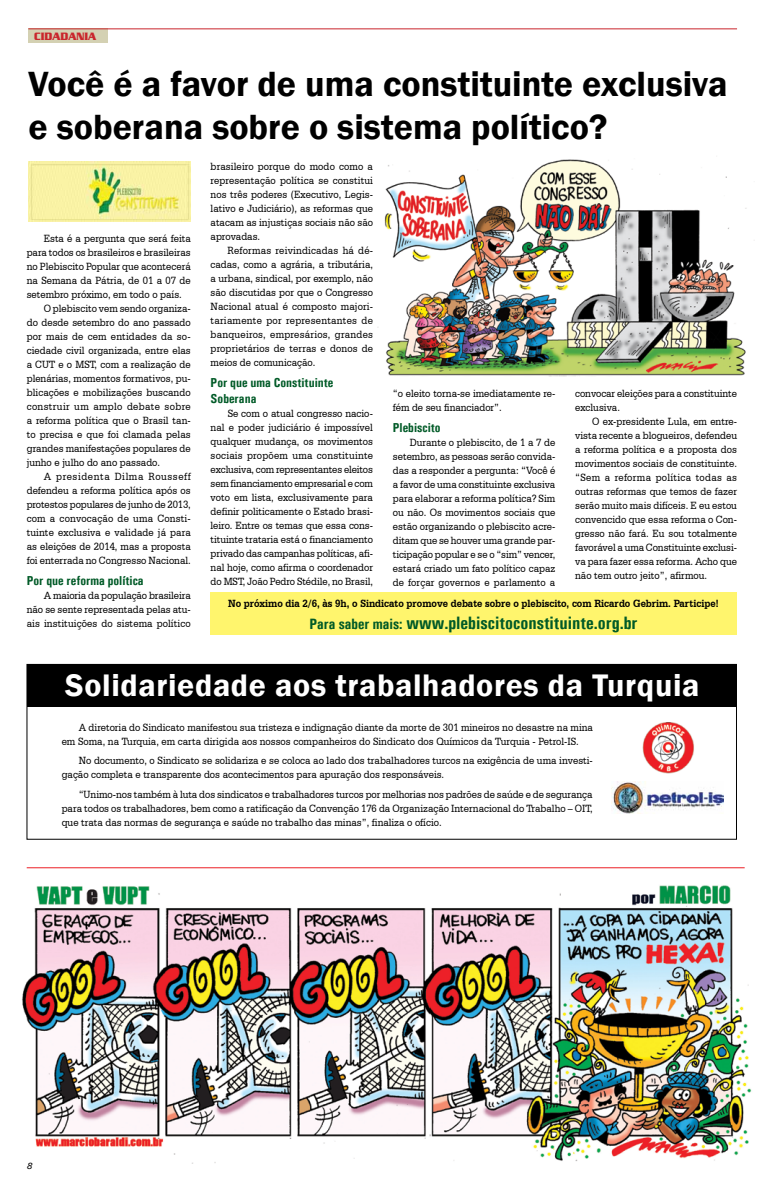
<style>
.page{position:relative;width:766px;height:1191px;background:#fff}
.page>*{position:absolute;margin:0;border:0;box-sizing:border-box;transform-origin:0 0}
.t1{font:600 36px/43.2px "Franklin Gothic";color:#000}
.t2{font:600 32px "Franklin Gothic";letter-spacing:.02em;color:#fff}
.t3{font:700 condensed 18px "Univers";color:#005a27}
.t4{font:700 condensed 13px/15.6px "Univers";color:#005a27}
.t5{font:11px/14px "Serifa BT";color:#000;text-align:justify;scale:.9 1}
.t6{font:700 11px "Serifa BT";color:#000;scale:.9 1}
.t7{font:11px "Serifa BT";letter-spacing:.03em;color:#000;scale:.9 1}
.t8{font:11px "Serifa BT";letter-spacing:.06em;color:#000;scale:.9 1}
.t9{font:700 11px "Serpentine D";color:#c9252c;scale:.9 1}
.t10{font:italic 500 9px "Univers";color:#000}
.s1{font-size:15px}
</style>
<div class="page">
<div style="left:27px;top:664px;width:709px;height:43px;background:#000"></div>
<hr style="left:27px;top:867px;width:717px;height:1px;background:#ed1d24">
<div style="left:28px;top:29px;width:80px;height:14px;background:#d4d1b3"></div>
<hr style="left:28px;top:28px;width:708px;height:1px;background:#c9252c">
<div style="left:210px;top:592px;width:526px;height:43px;background:#fff56d"></div>
<img style="left:29px;top:162px;width:162px;height:59px">
<img style="left:377px;top:159px;width:370px;height:218px">
<img style="left:22px;top:885px;width:730px;height:278px">
<img style="left:611px;top:781px;width:112px;height:33px">
<img style="left:642px;top:722px;width:52px;height:52px">
<div style="left:26px;top:664px;width:710px;height:175px;border:1px solid #000"></div>
<p class="t9" style="left:34px;top:30px;width:71px">CI DADANIA</p>
<h1 class="t1" style="left:28px;top:63px;width:700px">Você é a favor de uma constituinte exclusiva e soberana sobre o sistema político?</h1>
<p class="t5" style="left:210px;top:159px;width:182px">brasileiro porque do modo como a representação política se constitui nos três poderes (Executivo, Legis&shy;lativo e Judiciário), as reformas que atacam as injustiças sociais não são aprovadas.</p>
<p class="t5" style="left:210px;top:243px;width:182px;text-indent:17px">Reformas reivindicadas há dé&shy;cadas, como a agrária, a tributária, a urbana, sindical, por exemplo, não são discutidas por que o Congresso Nacional atual é composto majori&shy;tariamente por representantes de banqueiros, empresários, grandes proprietários de terras e donos de meios de comunicação.</p>
<p class="t4" style="left:210px;top:375px;width:124px">Por que uma Constituinte<br>Soberana</p>
<p class="t5" style="left:210px;top:406px;width:182px;text-indent:17px">Se com o atual congresso nacio&shy;nal e poder judiciário é impossível qualquer mudança, os movimentos sociais propõem uma constituinte exclusiva, com representantes eleitos sem financiamento empresarial e com voto em lista, exclusivamente para definir politicamente o Estado brasi&shy;leiro. Entre os temas que essa cons&shy;tituinte trataria está o financiamento privado das campanhas políticas, afi&shy;nal hoje, como afirma o coordenador do MST, João Pedro Stédile, no Brasil,</p>
<h3 class="t3" style="left:309px;top:612px;width:329px"><span class="s1">Para saber mais:</span> www.plebiscitoconstituinte.org.br</h3>
<p class="t5" style="left:44px;top:231px;width:165px">Esta é a pergunta que será feita</p>
<p class="t5" style="left:27px;top:245px;width:184px">para todos os brasileiros e brasileiras</p>
<p class="t5" style="left:27px;top:259px;width:184px">no Plebiscito Popular que acontecerá</p>
<p class="t5" style="left:27px;top:273px;width:184px">na Semana da Pátria, de 01 a 07 de</p>
<p class="t5" style="left:27px;top:287px;width:174px">setembro próximo, em todo o país.</p>
<p class="t5" style="left:44px;top:301px;width:165px">O plebiscito vem sendo organiza-</p>
<p class="t5" style="left:27px;top:315px;width:184px">do desde setembro do ano passado</p>
<p class="t5" style="left:27px;top:329px;width:184px">por mais de cem entidades da so-</p>
<p class="t5" style="left:27px;top:343px;width:184px">ciedade civil organizada, entre elas</p>
<p class="t5" style="left:27px;top:357px;width:184px">a CUT e o MST, com a realização de</p>
<p class="t5" style="left:27px;top:371px;width:184px">plenárias, momentos formativos, pu-</p>
<p class="t5" style="left:27px;top:385px;width:184px">blicações e mobilizações buscando</p>
<p class="t7" style="left:27px;top:400px;width:184px">construir um amplo debate sobre</p>
<p class="t5" style="left:27px;top:413px;width:184px">a reforma política que o Brasil tan-</p>
<p class="t5" style="left:27px;top:427px;width:184px">to precisa e que foi clamada pelas</p>
<p class="t5" style="left:27px;top:441px;width:184px">grandes manifestações populares de</p>
<p class="t5" style="left:27px;top:455px;width:150px">junho e julho do ano passado.</p>
<p class="t8" style="left:44px;top:470px;width:165px">A presidenta Dilma Rousseff</p>
<p class="t5" style="left:27px;top:483px;width:184px">defendeu a reforma política após os</p>
<p class="t5" style="left:27px;top:497px;width:184px">protestos populares de junho de 2013,</p>
<p class="t5" style="left:27px;top:511px;width:184px">com a convocação de uma Consti-</p>
<p class="t5" style="left:27px;top:525px;width:184px">tuinte exclusiva e validade já para</p>
<p class="t5" style="left:27px;top:539px;width:184px">as eleições de 2014, mas a proposta</p>
<p class="t5" style="left:27px;top:553px;width:184px">foi enterrada no Congresso Nacional.</p>
<p class="t4" style="left:27px;top:573px;width:118px">Por que reforma política</p>
<p class="t5" style="left:27px;top:588px;width:184px;text-indent:17px">A maioria da população brasileira não se sente representada pelas atu&shy;ais instituições do sistema político</p>
<p class="t5" style="left:575px;top:386px;width:181px">convocar eleições para a constituinte exclusiva.</p>
<p class="t5" style="left:575px;top:414px;width:181px;text-indent:17px">O ex-presidente Lula, em entre&shy;vista recente a blogueiros, defendeu a reforma política e a proposta dos movimentos sociais de constituinte. “Sem a reforma política todas as outras reformas que temos de fazer serão muito mais difíceis. E eu estou convencido que essa reforma o Con&shy;gresso não fará. Eu sou totalmente favorável a uma Constituinte exclusi&shy;va para fazer essa reforma. Acho que não tem outro jeito”, afirmou.</p>
<p class="t6" style="left:228px;top:596px;width:546px">No próximo dia 2/6, às 9h, o Sindicato promove debate sobre o plebiscito, com Ricardo Gebrim. Participe!</p>
<p class="t5" style="left:393px;top:386px;width:182px">“o eleito torna-se imediatamente re&shy;fém de seu financiador”.</p>
<p class="t4" style="left:393px;top:420px;width:49px">Plebiscito</p>
<p class="t5" style="left:393px;top:435px;width:182px;text-indent:17px">Durante o plebiscito, de 1 a 7 de setembro, as pessoas serão convida&shy;das a responder a pergunta: “Você é a favor de uma constituinte exclusiva para elaborar a reforma política? Sim ou não. Os movimentos sociais que estão organizando o plebiscito acre&shy;ditam que se houver uma grande par&shy;ticipação popular e se o “sim” vencer, estará criado um fato político capaz de forçar governos e parlamento a</p>
<h2 class="t2" style="left:65px;top:665px;width:635px">Solidariedade aos trabalhadores da Turquia</h2>
<p class="t5" style="left:62px;top:720px;width:591px;text-indent:17px">A diretoria do Sindicato manifestou sua tristeza e indignação diante da morte de 301 mineiros no desastre na mina em Soma, na Turquia, em carta dirigida aos nossos companheiros do Sindicato dos Químicos da Turquia - Petrol-IS.</p>
<p class="t5" style="left:62px;top:753px;width:591px;text-indent:17px">No documento, o Sindicato se solidariza e se coloca ao lado dos trabalhadores turcos na exigência de uma investi&shy;gação completa e transparente dos acontecimentos para apuração dos responsáveis.</p>
<p class="t5" style="left:62px;top:787px;width:591px;text-indent:17px">“Unimo-nos também à luta dos sindicatos e trabalhadores turcos por melhorias nos padrões de saúde e de segurança para todos os trabalhadores, bem como a ratificação da Convenção 176 da Organização Internacional do Trabalho – OIT, que trata das normas de segurança e saúde no trabalho das minas”, finaliza o ofício.</p>
<p class="t10" style="left:27px;top:1159px;width:7px">8</p>
</div>
